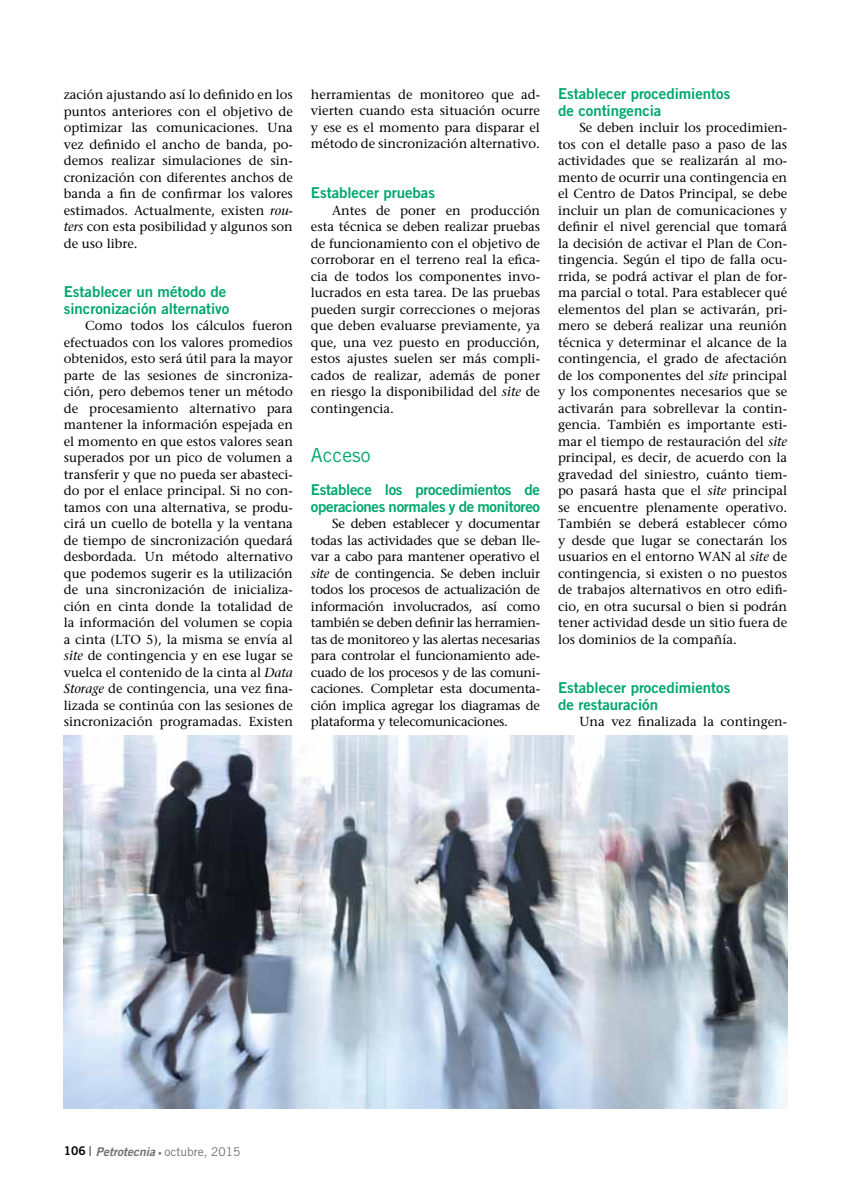
<style>
.page{position:relative;width:851px;height:1191px;background:#fff}
.page>*{position:absolute;margin:0;border:0;box-sizing:border-box;transform-origin:0 0}
.t1{font:19.5px "Trade Gothic";color:#00a76d}
.t2{font:15px/16.5px "Trade Gothic Bold Two";color:#00a76d}
.t3{font:15px/16.5px "Trade Gothic Bold Two";letter-spacing:-.02em;color:#00a76d}
.t4{font:13.05px/16.5px "Stone Serif";color:#000;text-align:justify}
.t5{font:12px "Trade Gothic";color:#6d6e71}
.s1{font-style:italic}
.s2{font-family:"Trade Gothic Bold Two";color:#000}
.s3{font-family:"Trade Gothic Bold Two";font-size:13.5px}
.s4{font-family:"Trade Gothic Bold Two";font-style:italic}
.s5{font-family:"Trade Gothic Bold Two";font-size:7.5px}
</style>
<div class="page">
<img style="left:64px;top:736px;width:723px;height:372px">
<p class="t4" style="left:64px;top:86px;width:230px">zación ajustando así lo definido en los puntos anteriores con el objetivo de optimizar las comunicaciones. Una vez definido el ancho de banda, po&shy;demos realizar simulaciones de sin&shy;cronización con diferentes anchos de banda a fin de confirmar los valores estimados. Actualmente, existen <span class="s1">rou&shy;ters</span> con esta posibilidad y algunos son de uso libre.</p>
<p class="t2" style="left:64px;top:283px;width:167px">Establecer un método de sincronización alternativo</p>
<p class="t4" style="left:64px;top:317px;width:230px;text-indent:21px">Como todos los cálculos fueron efectuados con los valores promedios obtenidos, esto será útil para la mayor parte de las sesiones de sincroniza&shy;ción, pero debemos tener un método de procesamiento alternativo para mantener la información espejada en el momento en que estos valores sean superados por un pico de volumen a transferir y que no pueda ser abasteci&shy;do por el enlace principal. Si no con&shy;tamos con una alternativa, se produ&shy;cirá un cuello de botella y la ventana de tiempo de sincronización quedará desbordada. Un método alternativo que podemos sugerir es la utilización de una sincronización de inicializa&shy;ción en cinta donde la totalidad de la información del volumen se copia a cinta (LTO 5), la misma se envía al <span class="s1">site</span> de contingencia y en ese lugar se vuelca el contenido de la cinta al <span class="s1">Data Storage</span> de contingencia, una vez fina&shy;lizada se continúa con las sesiones de sincronización programadas. Existen</p>
<p class="t4" style="left:311px;top:86px;width:230px">herramientas de monitoreo que ad&shy;vierten cuando esta situación ocurre y ese es el momento para disparar el método de sincronización alternativo.</p>
<p class="t2" style="left:311px;top:184px;width:126px">Establecer pruebas</p>
<p class="t4" style="left:311px;top:202px;width:230px;text-indent:21px">Antes de poner en producción esta técnica se deben realizar pruebas de funcionamiento con el objetivo de corroborar en el terreno real la efica&shy;cia de todos los componentes invo&shy;lucrados en esta tarea. De las pruebas pueden surgir correcciones o mejoras que deben evaluarse previamente, ya que, una vez puesto en producción, estos ajustes suelen ser más compli&shy;cados de realizar, además de poner en riesgo la disponibilidad del <span class="s1">site</span> de contingencia.</p>
<h1 class="t1" style="left:311px;top:443px;width:61px">Acceso</h1>
<p class="t3" style="left:311px;top:481px;width:230px">Establece los procedimientos de operaciones normales y de monitoreo</p>
<p class="t4" style="left:311px;top:515px;width:230px;text-indent:21px">Se deben establecer y documentar todas las actividades que se deban lle&shy;var a cabo para mantener operativo el <span class="s1">site</span> de contingencia. Se deben incluir todos los procesos de actualización de información involucrados, así como también se deben definir las herramien&shy;tas de monitoreo y las alertas necesarias para controlar el funcionamiento ade&shy;cuado de los procesos y de las comuni&shy;caciones. Completar esta documenta&shy;ción implica agregar los diagramas de plataforma y telecomunicaciones.</p>
<p class="t2" style="left:558px;top:85px;width:174px">Establecer procedimientos de contingencia</p>
<p class="t4" style="left:558px;top:119px;width:230px;text-indent:21px">Se deben incluir los procedimien&shy;tos con el detalle paso a paso de las actividades que se realizarán al mo&shy;mento de ocurrir una contingencia en el Centro de Datos Principal, se debe incluir un plan de comunicaciones y definir el nivel gerencial que tomará la decisión de activar el Plan de Con&shy;tingencia. Según el tipo de falla ocu&shy;rrida, se podrá activar el plan de for&shy;ma parcial o total. Para establecer qué elementos del plan se activarán, pri&shy;mero se deberá realizar una reunión técnica y determinar el alcance de la contingencia, el grado de afectación de los componentes del <span class="s1">site</span> principal y los componentes necesarios que se activarán para sobrellevar la contin&shy;gencia. También es importante esti&shy;mar el tiempo de restauración del <span class="s1">site </span>principal, es decir, de acuerdo con la gravedad del siniestro, cuánto tiem&shy;po pasará hasta que el <span class="s1">site</span> principal se encuentre plenamente operativo.<br>También se deberá establecer cómo y desde que lugar se conectarán los usuarios en el entorno WAN al <span class="s1">site</span> de contingencia, si existen o no puestos de trabajos alternativos en otro edifi&shy;cio, en otra sucursal o bien si podrán tener actividad desde un sitio fuera de los dominios de la compañía.</p>
<p class="t2" style="left:558px;top:679px;width:174px">Establecer procedimientos de restauración</p>
<p class="t4" style="left:579px;top:713px;width:209px">Una vez finalizada la contingen-</p>
<p class="t5" style="left:64px;top:1144px;width:178px"><span class="s2">106</span> <span class="s3">|</span> <span class="s4">Petrotecnia</span> <span class="s5">•</span> octubre, 2015</p>
</div>
